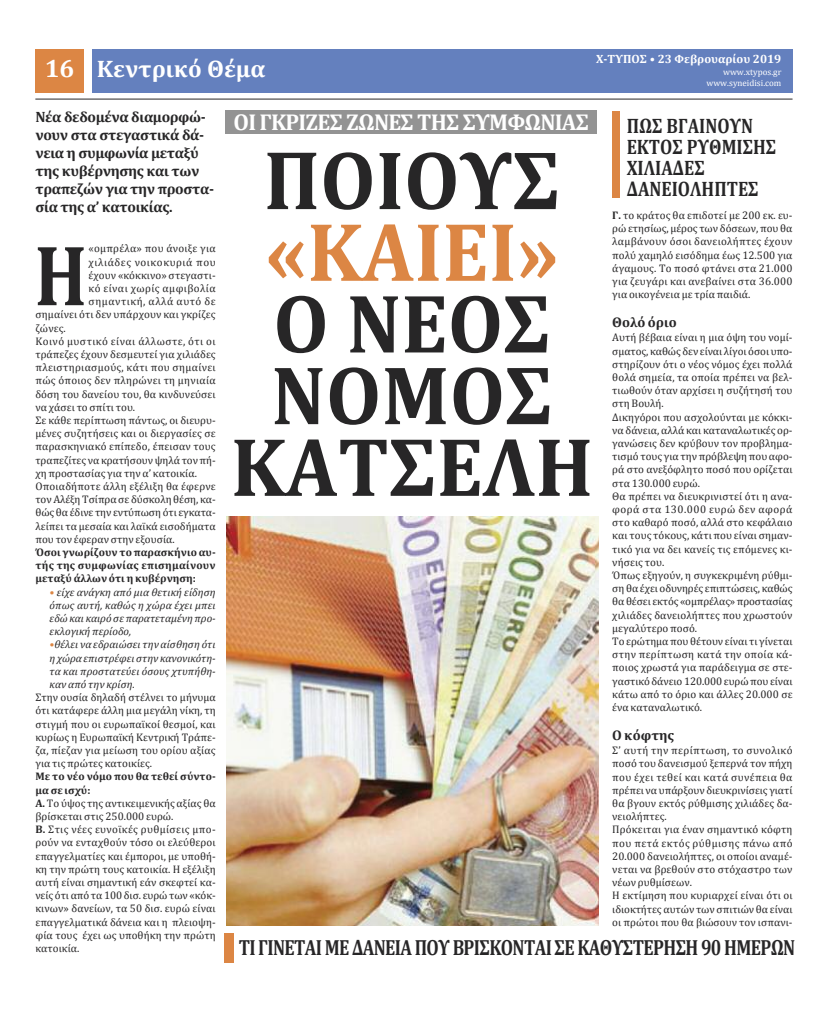
<style>
.page{position:relative;width:828px;height:1012px;background:#fff}
.page>*{position:absolute;margin:0;border:0;box-sizing:border-box;transform-origin:0 0}
.t1{font:700 86.8px "Cambria";color:#272627;scale:.84 1}
.t2{font:700 84.1px/71.7px "Cambria";color:#272627;text-align:center;scale:.95 1}
.t3{font:700 84.1px "Cambria";color:#dc8644;scale:.95 1}
.t4{font:700 24px "Cambria";color:#fff}
.t5{font:700 23px "Cambria";letter-spacing:-.035em;color:#fff}
.t6{font:700 22px "Cambria";letter-spacing:-.035em;color:#272627;scale:.81 1}
.t7{font:700 21px/21px "Cambria";color:#272627;scale:.84 1}
.t8{font:700 15px/18px "Cambria";letter-spacing:-.025em;color:#272627}
.t9{font:700 14px "Cambria";letter-spacing:.005em;color:#272627}
.t10{font:700 12px "Cambria";color:#fff}
.t11{font:11px/13.2px "Cambria";letter-spacing:.005em;color:#272627}
.t12{font:italic 11px/13.2px "Cambria";color:#272627;text-align:justify}
.t13{font:700 11px/13.2px "Cambria";letter-spacing:.025em;color:#272627;text-align:justify}
.t14{font:11px "Cambria";letter-spacing:.025em;color:#272627}
.t15{font:11px "Cambria";letter-spacing:.04em;color:#272627}
.t16{font:11px "Cambria";letter-spacing:.05em;color:#272627}
.t17{font:11px "Cambria";letter-spacing:.035em;color:#272627}
.t18{font:11px "Cambria";letter-spacing:.045em;color:#272627}
.t19{font:9px/10.8px "Cambria";color:#fff;text-align:right}
.s1{font-size:25px}
.s2{color:#dc8644}
.s3{font-weight:700}
</style>
<div class="page">
<div style="left:92px;top:50px;width:700px;height:43px;background:#6480be"></div>
<div style="left:35px;top:50px;width:49px;height:43px;background:#dc8644"></div>
<hr style="left:35px;top:99px;width:757px;height:1px;background:#272627">
<div style="left:225px;top:110px;width:372px;height:24px;background:#939393"></div>
<div style="left:612px;top:111px;width:8px;height:86px;background:#dc8644"></div>
<div style="left:224px;top:933px;width:10px;height:30px;background:#dc8644"></div>
<img style="left:227px;top:516px;width:372px;height:409px">
<h3 class="t4" style="left:45px;top:54px;width:222px"><span class="s1">16</span> Κεντρικό Θέμα</h3>
<p class="t10" style="left:596px;top:52px;width:187px">Χ-ΤΥΠΟΣ • 23 Φεβρουαρίου 2019</p>
<p class="t19" style="left:706px;top:67px;width:77px">www.xtypos.gr www.syneidisi.com</p>
<h3 class="t8" style="left:35px;top:108px;width:180px">Νέα δεδομένα διαμορφώ&shy;νουν στα στεγαστικά δά&shy;νεια η συμφωνία μεταξύ της κυβέρνησης και των τραπεζών για την προστα&shy;σία της α’ κατοικίας.</h3>
<h1 class="t1" style="left:34px;top:223px;width:64px">H</h1>
<p class="t11" style="left:89px;top:242px;width:129px">«ομπρέλα» που άνοιξε για</p>
<p class="t16" style="left:89px;top:255px;width:129px">χιλιάδες νοικοκυριά που</p>
<p class="t11" style="left:89px;top:268px;width:129px">έχουν «κόκκινο» στεγαστι-</p>
<p class="t17" style="left:89px;top:281px;width:129px">κό είναι χωρίς αμφιβολία</p>
<p class="t18" style="left:89px;top:295px;width:129px">σημαντική, αλλά αυτό δε</p>
<p class="t11" style="left:35px;top:308px;width:182px">σημαίνει ότι δεν υπάρχουν και γκρίζες</p>
<p class="t11" style="left:35px;top:321px;width:32px">ζώνες.</p>
<p class="t15" style="left:35px;top:334px;width:182px">Κοινό μυστικό είναι άλλωστε, ότι οι</p>
<p class="t11" style="left:35px;top:347px;width:182px">τράπεζες έχουν δεσμευτεί για χιλιάδες</p>
<p class="t14" style="left:35px;top:361px;width:182px">πλειστηριασμούς, κάτι που σημαίνει</p>
<p class="t14" style="left:35px;top:374px;width:182px">πώς όποιος δεν πληρώνει τη μηνιαία</p>
<p class="t11" style="left:35px;top:387px;width:182px">δόση του δανείου του, θα κινδυνεύσει</p>
<p class="t11" style="left:35px;top:400px;width:101px">να χάσει το σπίτι του.</p>
<p class="t11" style="left:35px;top:413px;width:182px">Σε κάθε περίπτωση πάντως, οι διευρυ-</p>
<p class="t11" style="left:35px;top:427px;width:182px">μένες συζητήσεις και οι διεργασίες σε</p>
<p class="t11" style="left:35px;top:440px;width:182px">παρασκηνιακό επίπεδο, έπεισαν τους</p>
<p class="t11" style="left:35px;top:453px;width:182px">τραπεζίτες να κρατήσουν ψηλά τον πή-</p>
<p class="t11" style="left:35px;top:466px;width:163px">χη προστασίας για την α’ κατοικία.</p>
<p class="t11" style="left:35px;top:479px;width:182px">Οποιαδήποτε άλλη εξέλιξη θα έφερνε</p>
<p class="t11" style="left:35px;top:493px;width:182px">τον Αλέξη Τσίπρα σε δύσκολη θέση, κα-</p>
<p class="t11" style="left:35px;top:506px;width:182px">θώς θα έδινε την εντύπωση ότι εγκατα-</p>
<p class="t11" style="left:35px;top:519px;width:182px">λείπει τα μεσαία και λαϊκά εισοδήματα</p>
<p class="t11" style="left:35px;top:532px;width:141px">που τον έφεραν στην εξουσία.</p>
<p class="t13" style="left:35px;top:545px;width:182px">Όσοι γνωρίζουν το παρασκήνιο αυ&shy;τής της συμφωνίας επισημαίνουν μεταξύ άλλων ότι η κυβέρνηση:</p>
<p class="t12" style="left:50px;top:585px;width:168px"><span class="s2">•</span> είχε ανάγκη από μια θετική είδηση όπως αυτή, καθώς η χώρα έχει μπει εδώ και καιρό σε παρατεταμένη προ&shy;εκλογική περίοδο,</p>
<p class="t12" style="left:50px;top:638px;width:168px"><span class="s2">•</span>θέλει να εδραιώσει την αίσθηση ότι η χώρα επιστρέφει στην κανονικότη&shy;τα και προστατεύει όσους χτυπήθη&shy;καν από την κρίση.</p>
<p class="t11" style="left:35px;top:691px;width:182px;text-align:justify">Στην ουσία δηλαδή στέλνει το μήνυμα ότι κατάφερε άλλη μια μεγάλη νίκη, τη στιγμή που οι ευρωπαϊκοί θεσμοί, και κυρίως η Ευρωπαϊκή Κεντρική Τράπε&shy;ζα, πίεζαν για μείωση του ορίου αξίας για τις πρώτες κατοικίες.</p>
<p class="t11" style="left:35px;top:770px;width:182px"><span class="s3">Με το νέο νόμο που θα τεθεί σύντο&shy;μα σε ισχύ:<br>Α.</span> Το ύψος της αντικειμενικής αξίας θα βρίσκεται στις 250.000 ευρώ.<br><span class="s3">Β.</span> Στις νέες ευνοϊκές ρυθμίσεις μπο&shy;ρούν να ενταχθούν τόσο οι ελεύθεροι επαγγελματίες και έμποροι, με υποθή&shy;κη την πρώτη τους κατοικία. Η εξέλιξη αυτή είναι σημαντική εάν σκεφτεί κα&shy;νείς ότι από τα 100 δισ. ευρώ των «κόκ&shy;κινων» δανείων, τα 50 δισ. ευρώ είναι επαγγελματικά δάνεια και η πλειοψη&shy;φία τους έχει ως υποθήκη την πρώτη κατοικία.</p>
<h3 class="t5" style="left:234px;top:108px;width:357px">ΟΙ ΓΚΡΙΖΕΣ ΖΩΝΕΣ ΤΗΣ ΣΥΜΦΩΝΙΑΣ</h3>
<h3 class="t7" style="left:627px;top:115px;width:180px">ΠΩΣ ΒΓΑΙΝΟΥΝ<br>ΕΚΤΟΣ ΡΥΘΜΙΣΗΣ<br>ΧΙΛΙΑΔΕΣ<br>ΔΑΝΕΙΟΛΗΠΤΕΣ</h3>
<h2 class="t2" style="left:264px;top:143px;width:314px">ΠΟΙΟΥΣ</h2>
<h2 class="t3" style="left:265px;top:201px;width:310px">«ΚΑΙΕΙ»</h2>
<h2 class="t2" style="left:231px;top:286px;width:383px">Ο ΝΕΟΣ<br>ΝΟΜΟΣ<br>ΚΑΤΣΕΛΗ</h2>
<p class="t11" style="left:612px;top:208px;width:182px;text-align:justify"><span class="s3">Γ.</span> το κράτος θα επιδοτεί με 200 εκ. ευ&shy;ρώ ετησίως, μέρος των δόσεων, που θα λαμβάνουν όσοι δανειολήπτες έχουν πολύ χαμηλό εισόδημα έως 12.500 για άγαμους. Το ποσό φτάνει στα 21.000 για ζευγάρι και ανεβαίνει στα 36.000 για οικογένεια με τρία παιδιά.</p>
<p class="t9" style="left:612px;top:314px;width:66px">Θολό όριο</p>
<p class="t11" style="left:612px;top:331px;width:182px">Αυτή βέβαια είναι η μια όψη του νομί&shy;σματος, καθώς δεν είναι λίγοι όσοι υπο&shy;στηρίζουν ότι ο νέος νόμος έχει πολλά θολά σημεία, τα οποία πρέπει να βελ&shy;τιωθούν όταν αρχίσει η συζήτησή του στη Βουλή.<br>Δικηγόροι που ασχολούνται με κόκκι&shy;να δάνεια, αλλά και καταναλωτικές ορ&shy;γανώσεις δεν κρύβουν τον προβλημα&shy;τισμό τους για την πρόβλεψη που αφο&shy;ρά στο ανεξόφλητο ποσό που ορίζεται στα 130.000 ευρώ.<br>Θα πρέπει να διευκρινιστεί ότι η ανα&shy;φορά στα 130.000 ευρώ δεν αφορά στο καθαρό ποσό, αλλά στο κεφάλαιο και τους τόκους, κάτι που είναι σημαν&shy;τικό για να δει κανείς τις επόμενες κι&shy;νήσεις του.<br>Όπως εξηγούν, η συγκεκριμένη ρύθμι&shy;ση θα έχει οδυνηρές επιπτώσεις, καθώς θα θέσει εκτός «ομπρέλας» προστασίας χιλιάδες δανειολήπτες που χρωστούν μεγαλύτερο ποσό.<br>Το ερώτημα που θέτουν είναι τι γίνεται στην περίπτωση κατά την οποία κά&shy;ποιος χρωστά για παράδειγμα σε στε&shy;γαστικό δάνειο 120.000 ευρώ που είναι κάτω από το όριο και άλλες 20.000 σε ένα καταναλωτικό.</p>
<p class="t9" style="left:612px;top:726px;width:63px">Ο κόφτης</p>
<p class="t11" style="left:612px;top:744px;width:182px">Σ’ αυτή την περίπτωση, το συνολικό ποσό του δανεισμού ξεπερνά τον πήχη που έχει τεθεί και κατά συνέπεια θα πρέπει να υπάρξουν διευκρινίσεις γιατί θα βγουν εκτός ρύθμισης χιλιάδες δα&shy;νειολήπτες.<br>Πρόκειται για έναν σημαντικό κόφτη που πετά εκτός ρύθμισης πάνω από<br>20.000 δανειολήπτες, οι οποίοι αναμέ&shy;νεται να βρεθούν στο στόχαστρο των νέων ρυθμίσεων.<br>Η εκτίμηση που κυριαρχεί είναι ότι οι ιδιοκτήτες αυτών των σπιτιών θα είναι οι πρώτοι που θα βιώσουν τον ισπανι-</p>
<h3 class="t6" style="left:239px;top:934px;width:689px">ΤΙ ΓΙΝΕΤΑΙ ΜΕ ΔΑΝΕΙΑ ΠΟΥ ΒΡΙΣΚΟΝΤΑΙ ΣΕ ΚΑΘΥΣΤΕΡΗΣΗ 90 ΗΜΕΡΩΝ</h3>
</div>
